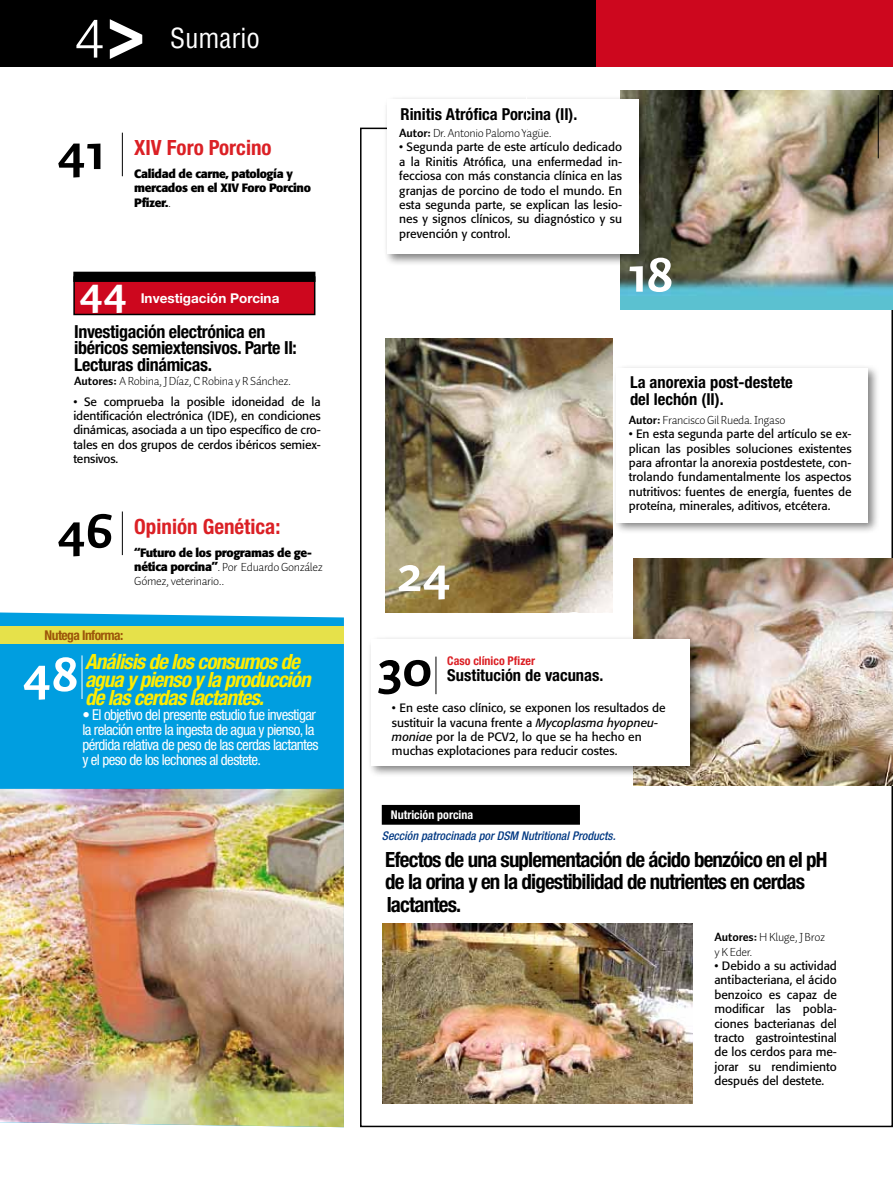
<style>
.page{position:relative;width:893px;height:1191px;background:#fff}
.page>*{position:absolute;margin:0;border:0;box-sizing:border-box;transform-origin:0 0}
.t1{font:700 86.55px "Helvetica";color:#fff}
.t2{font:700 54px "Auto 1";color:#fff}
.t3{font:700 54px "Auto 1";color:#000}
.t4{font:300 54px "Helvetica";color:#fff}
.t5{font:700 45px "Auto 1";color:#fff}
.t6{font:condensed 27px "Helvetica";color:#fff}
.t7{font:700 condensed 21px/22.5px "Helvetica Neue LT Std";letter-spacing:-.04em;color:#000}
.t8{font:italic 700 condensed 21px/18px "Helvetica Neue LT Std";letter-spacing:-.04em;color:#ffed00}
.t9{font:700 condensed 21px "Helvetica Neue LT Std";color:#db2025}
.t10{font:700 condensed 18px/16.5px "Helvetica Neue LT Std";letter-spacing:-.02em;color:#000}
.t11{font:700 condensed 16.5px/16.5px "Helvetica Neue LT Std";color:#000}
.t12{font:condensed 15px/15px "Helvetica Neue LT Std";letter-spacing:-.04em;color:#fff}
.t13{font:700 13.5px "Helvetica Neue LT Std";color:#fff}
.t14{font:700 condensed 13.5px "Helvetica Neue LT Std";letter-spacing:-.04em;color:#9c550a}
.t15{font:12px/14.4px "Formata";color:#000;text-align:justify}
.t16{font:300 12px/14.4px "Auto 1";letter-spacing:-.03em;color:#000}
.t17{font:700 12px/14.4px "Formata";letter-spacing:-.03em;color:#000}
.t18{font:italic 500 condensed 12px "Helvetica Neue LT Std";color:#003882}
.t19{font:700 condensed 12px "Helvetica Neue LT Std";color:#db2025}
.t20{font:700 condensed 12px "Helvetica Neue LT Std";color:#fff}
.s1{font-family:"Auto 1";font-weight:300}
.s2{font-weight:700}
.s3{font-family:"Formata";font-weight:700}
.s4{font-style:italic}
</style>
<div class="page">
<img style="left:621px;top:90px;width:272px;height:219px">
<img style="left:385px;top:338px;width:227px;height:274px">
<div style="left:383px;top:96px;width:267px;height:170px;background:#000;opacity:.5"></div>
<div style="left:387px;top:100px;width:251px;height:154px;background:#fff"></div>
<div style="left:612px;top:364px;width:268px;height:170px;background:#000;opacity:.5"></div>
<div style="left:617px;top:368px;width:251px;height:154px;background:#fff"></div>
<div style="left:74px;top:277px;width:241px;height:37px;background:#cd071e"></div>
<div style="left:73px;top:276px;width:242px;height:39px;border:2px solid #000"></div>
<div style="left:74px;top:272px;width:241px;height:9px;background:#000"></div>
<div style="left:73px;top:272px;width:242px;height:10px;border:2px solid #000"></div>
<div style="left:382px;top:805px;width:197px;height:19px;background:#000"></div>
<div style="left:0;top:0;width:601px;height:66px;background:#000"></div>
<div style="left:597px;top:0;width:296px;height:66px;background:#cd071e"></div>
<hr style="left:526px;top:87px;width:1px;height:44px;background:#fff">
<hr style="left:878px;top:95px;width:1px;height:63px;background:#000">
<div style="left:0;top:612px;width:344px;height:177px;background:#009ee0"></div>
<img style="left:0;top:789px;width:344px;height:338px">
<div style="left:0;top:626px;width:344px;height:17px;background:#e6e14a"></div>
<img style="left:634px;top:558px;width:259px;height:227px">
<div style="left:367px;top:635px;width:335px;height:143px;background:#000;opacity:.5"></div>
<div style="left:371px;top:639px;width:318px;height:126px;background:#fff"></div>
<hr style="left:436px;top:656px;width:1px;height:38px;background:#000">
<hr style="left:82px;top:655px;width:1px;height:44px;background:#fff">
<hr style="left:122px;top:511px;width:1px;height:44px;background:#000">
<hr style="left:122px;top:133px;width:1px;height:43px;background:#000">
<img style="left:383px;top:923px;width:309px;height:180px">
<h1 class="t1" style="left:165px;top:14px;width:52px;rotate:90deg">^</h1>
<h2 class="t4" style="left:75px;top:5px;width:32px">4</h2>
<h3 class="t6" style="left:170px;top:21px;width:91px">Sumario</h3>
<h2 class="t3" style="left:57px;top:116px;width:48px">41</h2>
<h3 class="t9" style="left:134px;top:135px;width:139px">XIV Foro Porcino</h3>
<p class="t17" style="left:134px;top:166px;width:178px">Calidad de carne, patología y mercados en el XIV Foro Porcino<br>Pfizer.<span class="s1">.</span></p>
<h3 class="t5" style="left:79px;top:262px;width:50px">44</h3>
<p class="t13" style="left:141px;top:289px;width:140px">Investigación Porcina</p>
<h3 class="t10" style="left:74px;top:323px;width:224px">Investigación electrónica en ibéricos semiextensivos. Parte II:<br>Lecturas dinámicas.</h3>
<p class="t16" style="left:74px;top:374px;width:218px"><span class="s2">Autores:</span> A Robina, J Díaz, C Robina y R Sánchez.</p>
<p class="t15" style="left:73px;top:394px;width:249px">• Se comprueba la posible idoneidad de la identificación electrónica (IDE), en condiciones dinámicas, asociada a un tipo específico de cro&shy;tales en dos grupos de cerdos ibéricos semiex&shy;tensivos.</p>
<h2 class="t3" style="left:57px;top:495px;width:58px">46</h2>
<h3 class="t9" style="left:134px;top:513px;width:148px">Opinión Genética:</h3>
<p class="t17" style="left:134px;top:545px;width:179px">“Futuro de los programas de ge-</p>
<p class="t16" style="left:134px;top:559px;width:190px"><span class="s3">nética porcina”</span>. Por Eduardo González<br>Gómez, veterinario..</p>
<p class="t14" style="left:45px;top:627px;width:80px">Nutega Informa:</p>
<h3 class="t8" style="left:85px;top:653px;width:227px">Análisis de los consumos de agua y pienso y la producción de las cerdas lactantes.</h3>
<p class="t12" style="left:82px;top:707px;width:238px">• El objetivo del presente estudio fue investigar la relación entre la ingesta de agua y pienso, la pérdida relativa de peso de las cerdas lactantes y el peso de los lechones al destete.</p>
<h2 class="t2" style="left:22px;top:638px;width:58px">48</h2>
<h3 class="t11" style="left:400px;top:105px;width:178px">Rinitis Atrófica Porcina (II).</h3>
<p class="t16" style="left:399px;top:125px;width:154px"><span class="s2">Autor:</span> Dr. Antonio Palomo Yagüe.</p>
<p class="t15" style="left:399px;top:140px;width:224px">• Segunda parte de este artículo dedicado a la Rinitis Atrófica, una enfermedad in&shy;fecciosa con más constancia clínica en las granjas de porcino de todo el mundo. En esta segunda parte, se explican las lesio&shy;nes y signos clínicos, su diagnóstico y su prevención y control.</p>
<h2 class="t2" style="left:628px;top:239px;width:47px">18</h2>
<h3 class="t11" style="left:630px;top:374px;width:164px">La anorexia post-destete del lechón (II).</h3>
<h2 class="t2" style="left:397px;top:538px;width:56px">24</h2>
<p class="t16" style="left:629px;top:412px;width:158px"><span class="s2">Autor:</span> Francisco Gil Rueda. Ingaso</p>
<p class="t15" style="left:629px;top:426px;width:224px">• En esta segunda parte del artículo se ex&shy;plican las posibles soluciones existentes para afrontar la anorexia postdestete, con&shy;trolando fundamentalmente los aspectos nutritivos: fuentes de energía, fuentes de proteína, minerales, aditivos, etcétera.</p>
<h2 class="t3" style="left:377px;top:633px;width:56px">30</h2>
<p class="t19" style="left:447px;top:653px;width:89px">Caso clínico Pfizer</p>
<h3 class="t11" style="left:447px;top:667px;width:158px">Sustitución de vacunas.</h3>
<p class="t15" style="left:392px;top:700px;width:275px;text-align:left">• En este caso clínico, se exponen los resultados de sustituir la vacuna frente a <span class="s4">Mycoplasma hyopneu&shy;moniae</span> por la de PCV2, lo que se ha hecho en muchas explotaciones para reducir costes.</p>
<p class="t20" style="left:391px;top:807px;width:84px">Nutrición porcina</p>
<p class="t18" style="left:382px;top:828px;width:235px">Sección patrocinada por DSM Nutritional Products.</p>
<h3 class="t7" style="left:385px;top:847px;width:444px">Efectos de una suplementación de ácido benzóico en el pH de la orina y en la digestibilidad de nutrientes en cerdas lactantes.</h3>
<p class="t16" style="left:714px;top:929px;width:112px"><span class="s2">Autores:</span> H Kluge, J Broz y K Eder.</p>
<p class="t15" style="left:714px;top:958px;width:124px">• Debido a su actividad antibacteriana, el ácido benzoico es capaz de modificar las pobla&shy;ciones bacterianas del tracto gastrointestinal de los cerdos para me&shy;jorar su rendimiento después del destete.</p>
</div>
